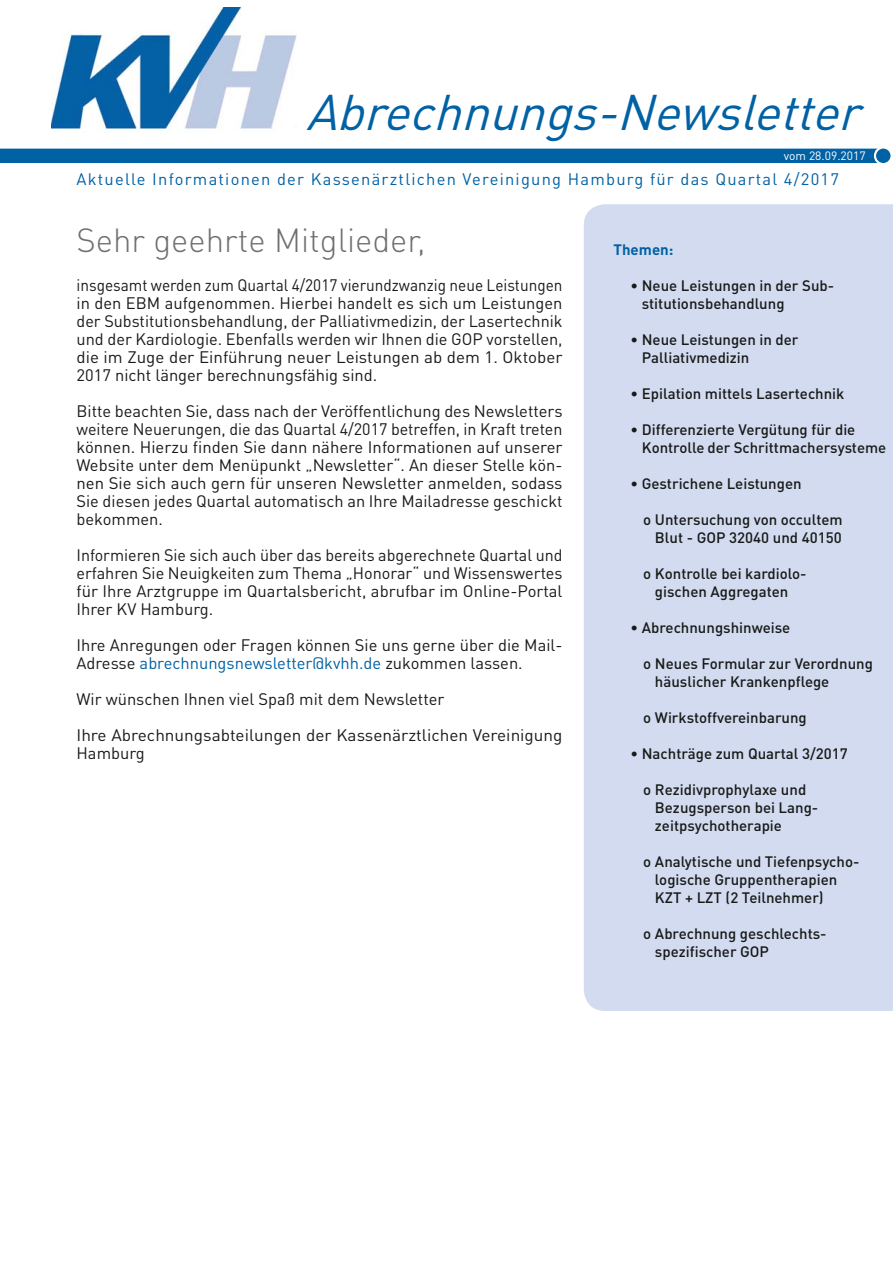
<style>
.page{position:relative;width:893px;height:1263px;background:#fff}
.page>*{position:absolute;margin:0;border:0;box-sizing:border-box;transform-origin:0 0}
.t1{font:italic 49.5px "DIN Pro";color:#0061a4}
.t2{font:300 33px "DIN Pro";color:#6f6f6e}
.t3{font:16.5px/18px "DIN Pro";color:#181a18;text-align:justify}
.t4{font:16.5px/18px "DIN Pro";color:#181a18;text-align:justify;scale:.93 1}
.t5{font:16.5px "DIN Pro";letter-spacing:.075em;color:#0061a4}
.t6{font:500 15px/18px "DIN Pro";color:#181a18}
.t7{font:700 15px "DIN Pro";color:#0061a4}
.t8{font:12px "DIN Pro";color:#fff}
.s1{color:#0061a4}
</style>
<div class="page">
<div style="left:0;top:149px;width:885px;height:14px;background:#0061a4"></div>
<svg style="left:875px;top:147px;width:16px;height:17px"></svg>
<div style="left:874px;top:146px;width:19px;height:19px;border:2px solid #fff;border-radius:50%"></div>
<img style="left:51px;top:7px;width:246px;height:126px">
<div style="left:584px;top:204px;width:309px;height:807px;background:#d2dbef"></div>
<h1 class="t1" style="left:306px;top:94px;width:566px">Abrechnungs-Newsletter</h1>
<p class="t5" style="left:77px;top:173px;width:764px">Aktuelle Informationen der Kassenärztlichen Vereinigung Hamburg für das Quartal 4/2017</p>
<p class="t8" style="left:784px;top:152px;width:83px">vom 28.09.2017</p>
<h2 class="t2" style="left:77px;top:228px;width:351px">Sehr geehrte Mitglieder,</h2>
<p class="t4" style="left:77px;top:278px;width:524px">insgesamt werden zum Quartal 4/2017 vierundzwanzig neue Leistungen in den EBM aufgenommen. Hierbei handelt es sich um Leistungen der Substitutionsbehandlung, der Palliativmedizin, der Lasertechnik und der Kardiologie. Ebenfalls werden wir Ihnen die GOP vorstellen, die im Zuge der Einführung neuer Leistungen ab dem 1. Oktober 2017 nicht länger berechnungsfähig sind.</p>
<p class="t3" style="left:77px;top:404px;width:487px">Bitte beachten Sie, dass nach der Veröffentlichung des Newsletters weitere Neuerungen, die das Quartal 4/2017 betreffen, in Kraft treten können. Hierzu finden Sie dann nähere Informationen auf unserer Website unter dem Menüpunkt „Newsletter“. An dieser Stelle kön&shy;nen Sie sich auch gern für unseren Newsletter anmelden, sodass Sie diesen jedes Quartal automatisch an Ihre Mailadresse geschickt bekommen.</p>
<p class="t3" style="left:77px;top:548px;width:487px">Informieren Sie sich auch über das bereits abgerechnete Quartal und erfahren Sie Neuigkeiten zum Thema „Honorar“ und Wissenswertes für Ihre Arztgruppe im Quartalsbericht, abrufbar im Online-Portal Ihrer KV Hamburg.</p>
<p class="t3" style="left:77px;top:638px;width:487px">Ihre Anregungen oder Fragen können Sie uns gerne über die Mail-<br>Adresse <span class="s1">abrechnungsnewsletter@kvhh.de</span> zukommen lassen.</p>
<p class="t3" style="left:77px;top:683px;width:487px;line-height:36px">Wir wünschen Ihnen viel Spaß mit dem Newsletter<br>Ihre Abrechnungsabteilungen der Kassenärztlichen Vereinigung</p>
<p class="t3" style="left:77px;top:746px;width:70px">Hamburg</p>
<p class="t7" style="left:613px;top:241px;width:61px">Themen:</p>
<p class="t6" style="left:642px;top:278px;width:194px;text-indent:-11px">• Neue Leistungen in der Sub&shy;stitutionsbehandlung</p>
<p class="t6" style="left:642px;top:332px;width:158px;text-indent:-11px">• Neue Leistungen in der<br>Palliativmedizin</p>
<p class="t6" style="left:630px;top:386px;width:215px">• Epilation mittels Lasertechnik</p>
<p class="t6" style="left:642px;top:422px;width:246px;text-indent:-11px">• Differenzierte Vergütung für die<br>Kontrolle der Schrittmachersysteme</p>
<p class="t6" style="left:630px;top:476px;width:173px">• Gestrichene Leistungen</p>
<p class="t6" style="left:643px;top:512px;width:201px;text-align:right">o Untersuchung von occultem<br>Blut - GOP 32040 und 40150</p>
<p class="t6" style="left:643px;top:566px;width:165px;text-align:center">o Kontrolle bei kardiolo&shy;gischen Aggregaten</p>
<p class="t6" style="left:630px;top:620px;width:161px">• Abrechnungshinweise</p>
<p class="t6" style="left:655px;top:656px;width:219px;text-indent:-12px">o Neues Formular zur Verordnung häuslicher Krankenpflege</p>
<p class="t6" style="left:643px;top:710px;width:165px">o Wirkstoffvereinbarung</p>
<p class="t6" style="left:630px;top:746px;width:219px">• Nachträge zum Quartal 3/2017</p>
<p class="t6" style="left:655px;top:782px;width:165px;text-indent:-12px">o Rezidivprophylaxe und<br>Bezugsperson bei Lang&shy;zeitpsychotherapie</p>
<p class="t6" style="left:655px;top:854px;width:206px;text-indent:-12px">o Analytische und Tiefenpsycho&shy;logische Gruppentherapien<br>KZT + LZT (2 Teilnehmer)</p>
<p class="t6" style="left:655px;top:926px;width:173px;text-indent:-12px">o Abrechnung geschlechts&shy;spezifischer GOP</p>
</div>
